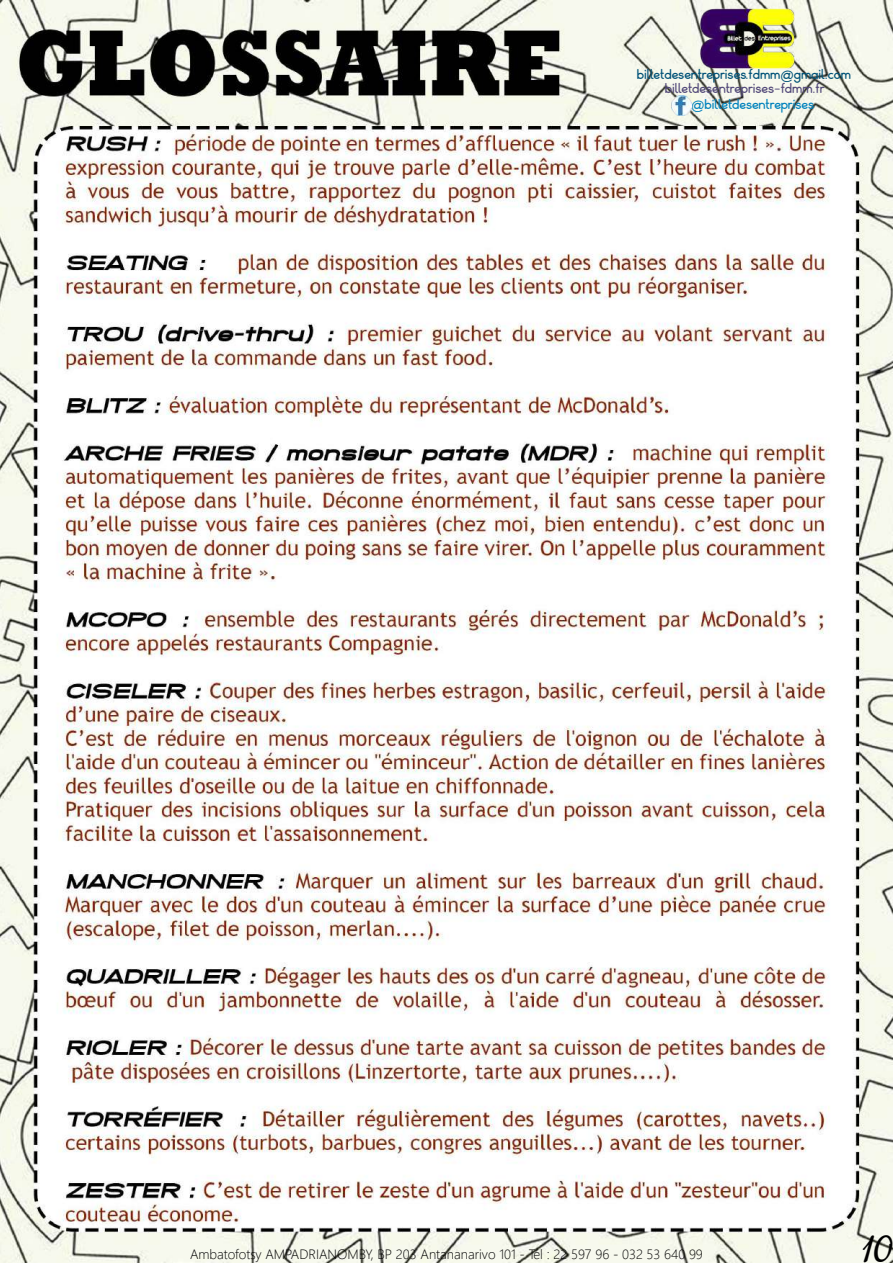
<style>
.page{position:relative;width:893px;height:1263px;background:#fff}
.page>*{position:absolute;margin:0;border:0;box-sizing:border-box;transform-origin:0 0}
.t1{font:36px "aka Dora";color:#000}
.t2{font:15px "Zadoka";color:#005278}
.t3{font:15px "Zadoka";color:#524979}
.t4{font:15px "Zadoka";color:#0082bd}
.t5{font:300 13.5px "Segoe UI";color:#000}
</style>
<div class="page">
<img style="left:0;top:0;width:893px;height:1263px">
<img style="left:700px;top:6px;width:95px;height:63px">
<img style="left:672px;top:96px;width:19px;height:19px">
<p class="t2" style="left:637px;top:65px;width:216px">billetdesentreprises.fdmm@gmail.com</p>
<p class="t4" style="left:691px;top:95px;width:124px">@billetdesentreprises</p>
<p class="t3" style="left:665px;top:79px;width:161px">billetdesentreprises-fdmm.fr</p>
<p class="t5" style="left:190px;top:1241px;width:514px">Ambatofotsy AMPADRIANOMBY, BP 203 Antananarivo 101 - Tél : 22 597 96 - 032 53 640 99</p>
<h1 class="t1" style="left:862px;top:1230px;width:32px">10</h1>
</div>
